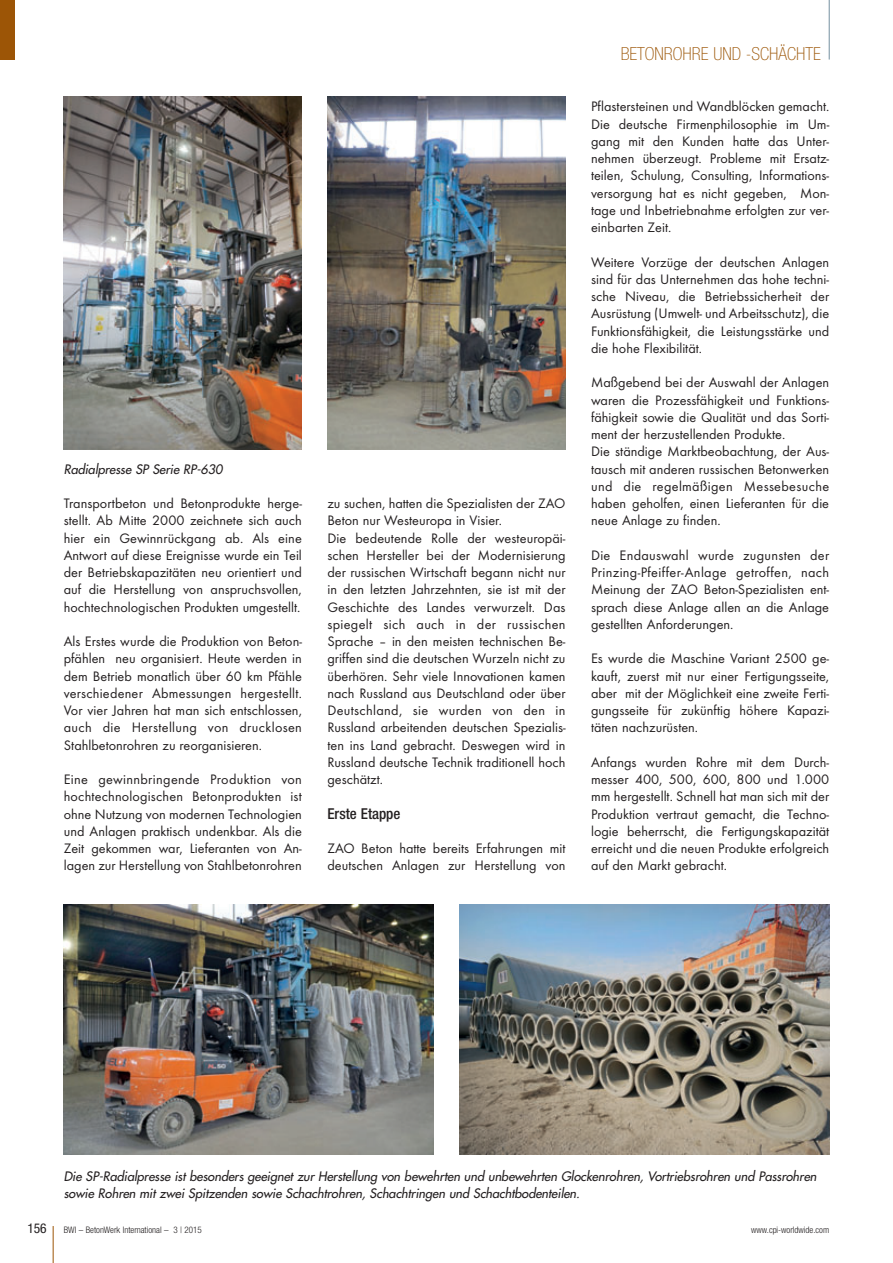
<style>
.page{position:relative;width:893px;height:1263px;background:#fff}
.page>*{position:absolute;margin:0;border:0;box-sizing:border-box;transform-origin:0 0}
.t1{font:100 condensed 18px "Helvetica Neue";color:#9c5506}
.t2{font:500 condensed 15px "Helvetica Neue";color:#231f20}
.t3{font:14.25px/17.2px "Futura T";color:#231f20;text-align:justify}
.t4{font:condensed 13.5px "Helvetica Neue";color:#231f20}
.t5{font:italic 12.75px/17.2px "Futura";color:#231f20}
.t6{font:300 condensed 9px "Helvetica Neue";color:#231f20}
</style>
<div class="page">
<hr style="left:53px;top:1226px;width:1px;height:37px;background:#9c5506">
<hr style="left:829px;top:0;width:1px;height:60px;background:#73909f">
<div style="left:0;top:0;width:15px;height:60px;background:#9c5506"></div>
<img style="left:64px;top:904px;width:370px;height:251px">
<img style="left:459px;top:904px;width:370px;height:251px">
<img style="left:64px;top:97px;width:238px;height:352px">
<img style="left:327px;top:97px;width:239px;height:352px">
<p class="t5" style="left:64px;top:461px;width:163px">Radialpresse SP Serie RP-630</p>
<p class="t3" style="left:64px;top:496px;width:240px">Trans portbeton und Betonprodukte herge&shy;stellt. Ab Mitte 2000 zeichnete sich auch hier ein Gewinnrückgang ab. Als eine Antwort auf diese Ereignisse wurde ein Teil der Betriebskapazitäten neu orientiert und auf die Herstellung von anspruchsvollen, hochtechnologischen Produkten umgestellt.</p>
<p class="t3" style="left:64px;top:634px;width:240px">Als Erstes wurde die Produktion von Beton - pfählen neu organisiert. Heute werden in dem Betrieb monatlich über 60 km Pfähle verschiedener Abmessungen hergestellt.<br>Vor vier Jahren hat man sich entschlossen, auch die Herstellung von drucklosen Stahlbetonrohren zu reorganisieren.</p>
<p class="t3" style="left:64px;top:772px;width:240px">Eine gewinnbringende Produktion von hoch technologischen Betonprodukten ist ohne Nutzung von modernen Technologien und Anlagen praktisch undenkbar. Als die Zeit gekommen war, Lieferanten von An - lagen zur Herstellung von Stahlbetonrohren</p>
<p class="t3" style="left:327px;top:496px;width:240px;text-align:left">zu suchen, hatten die Spezialisten der ZAO Beton nur Westeuropa in Visier.<br>Die bedeutende Rolle der westeuropäi&shy;schen Hersteller bei der Modernisierung der russischen Wirtschaft begann nicht nur in den letzten Jahrzehnten, sie ist mit der Ge schichte des Landes verwurzelt. Das spiegelt sich auch in der russischen Sprache – in den meisten technischen Be - griffen sind die deutschen Wurzeln nicht zu überhören. Sehr viele Innovationen kamen nach Russland aus Deutschland oder über Deutschland, sie wurden von den in Russland arbeitenden deutschen Spezialis - ten ins Land gebracht. Deswegen wird in Russland deutsche Technik traditionell hoch geschätzt.</p>
<p class="t2" style="left:327px;top:808px;width:75px">Erste Etappe</p>
<p class="t3" style="left:327px;top:841px;width:240px">ZAO Beton hatte bereits Erfahrungen mit deutschen Anlagen zur Herstellung von</p>
<p class="t1" style="left:621px;top:47px;width:202px">BETONROHRE UND -SCHÄCHTE</p>
<p class="t3" style="left:591px;top:99px;width:240px">Pflastersteinen und Wandblöcken gemacht.<br>Die deutsche Firmenphilosophie im Um - gang mit den Kunden hatte das Unter - nehmen überzeugt. Probleme mit Ersatz - teilen, Schulung, Consulting, Informa tions - ver sorgung hat es nicht gegeben, Mon - tage und Inbetriebnahme erfolgten zur ver&shy;einbarten Zeit.</p>
<p class="t3" style="left:591px;top:254px;width:240px">Weitere Vorzüge der deutschen Anlagen sind für das Unternehmen das hohe techni&shy;sche Niveau, die Betriebssicherheit der Aus rüstung (Umwelt- und Arbeitsschutz), die Funktionsfähigkeit, die Leistungsstärke und die hohe Flexibilität.</p>
<p class="t3" style="left:591px;top:375px;width:240px;text-align:left">Maßgebend bei der Auswahl der Anlagen waren die Prozessfähigkeit und Funktions - fähigkeit sowie die Qualität und das Sorti - ment der herzustellenden Produkte.<br>Die ständige Marktbeobachtung, der Aus - tausch mit anderen russischen Betonwerken und die regelmäßigen Messebesuche haben geholfen, einen Lieferanten für die neue Anlage zu finden.</p>
<p class="t3" style="left:591px;top:548px;width:240px">Die Endauswahl wurde zugunsten der Prinzing-Pfeiffer-Anlage getroffen, nach Meinung der ZAO Beton-Spezialisten ent&shy;sprach diese Anlage allen an die Anlage gestellten Anforderungen.</p>
<p class="t3" style="left:591px;top:651px;width:240px">Es wurde die Maschine Variant 2500 ge - kauft, zuerst mit nur einer Fertigungsseite, aber mit der Möglichkeit eine zweite Ferti - gungs seite für zukünftig höhere Kapazi - täten nachzurüsten.</p>
<p class="t3" style="left:591px;top:755px;width:240px">Anfangs wurden Rohre mit dem Durch - messer 400, 500, 600, 800 und 1.000 mm hergestellt. Schnell hat man sich mit der Produktion vertraut gemacht, die Techno - logie beherrscht, die Fertigungskapazität erreicht und die neuen Produkte erfolgreich auf den Markt gebracht.</p>
<p class="t5" style="left:64px;top:1168px;width:757px">Die SP-Radialpresse ist besonders geeignet zur Herstellung von bewehrten und unbewehrten Glockenrohren, Vortriebsrohren und Passrohren sowie Rohren mit zwei Spitzenden sowie Schachtrohren, Schachtringen und Schachtbodenteilen.</p>
<p class="t4" style="left:27px;top:1223px;width:21px">156</p>
<p class="t6" style="left:64px;top:1226px;width:139px">BWI – BetonWerk International – 3 | 2015</p>
<p class="t6" style="left:751px;top:1226px;width:79px">www.cpi-worldwide.com</p>
</div>
